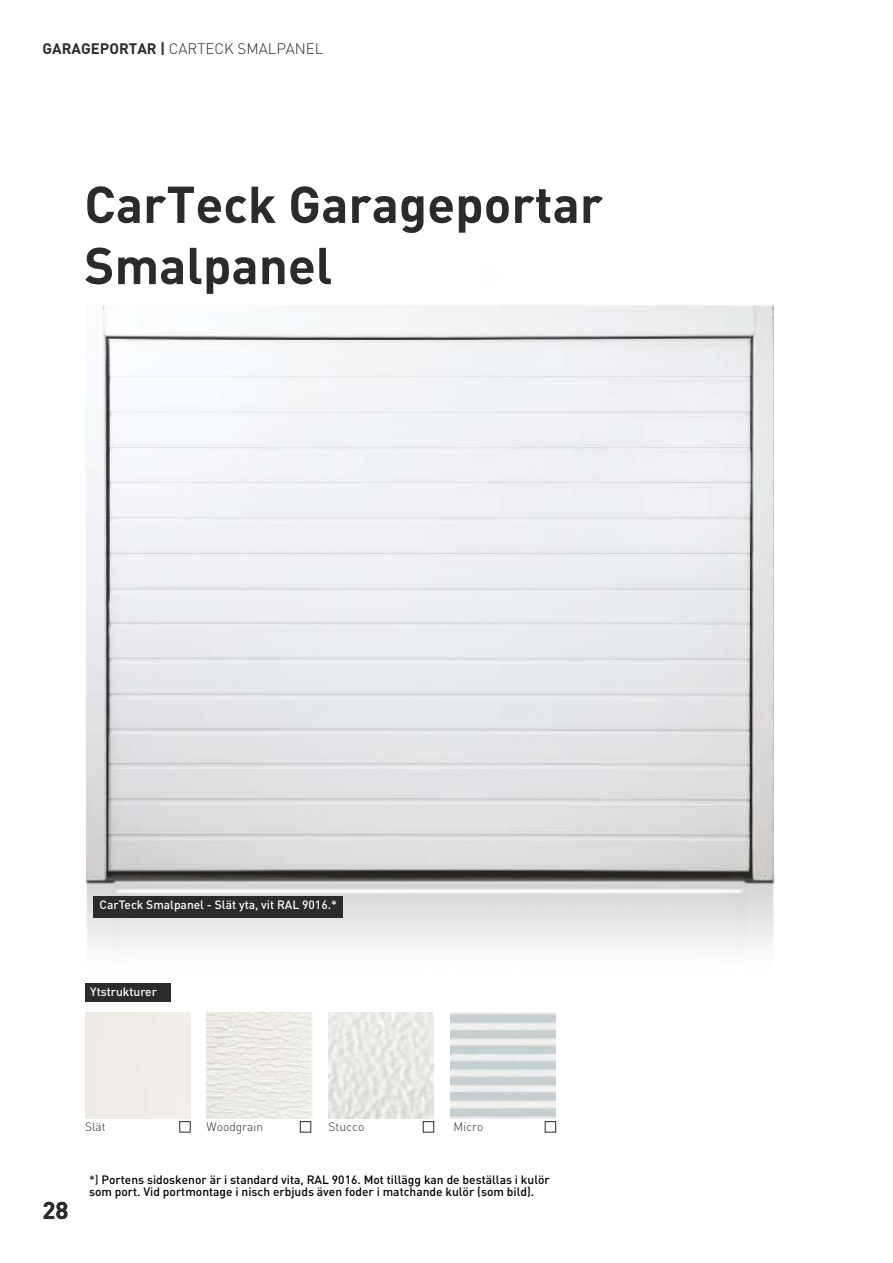
<style>
.page{position:relative;width:893px;height:1263px;background:#fff}
.page>*{position:absolute;margin:0;border:0;box-sizing:border-box;transform-origin:0 0}
.t1{font:700 51px/61.2px "DIN";color:#2c2b2a}
.t2{font:700 24px "DIN";color:#2c2b2a}
.t3{font:300 15px "DIN";color:#2c2b2a}
.t4{font:500 12px/12px "DIN";color:#000}
.t5{font:500 12px "DIN";color:#fefefe}
.t6{font:300 12px "DIN";color:#2c2b2a}
.s1{font-weight:700}
.s2{color:#17232b}
</style>
<div class="page">
<img style="left:85px;top:305px;width:690px;height:774px">
<div style="left:94px;top:896px;width:249px;height:21px;background:#2c2b2a"></div>
<div style="left:85px;top:983px;width:86px;height:19px;background:#2c2b2a"></div>
<div style="left:85px;top:1013px;width:106px;height:105px;background:#efece7"></div>
<img style="left:206px;top:1013px;width:106px;height:105px">
<img style="left:328px;top:1013px;width:106px;height:105px">
<img style="left:450px;top:1013px;width:106px;height:105px">
<div style="left:179px;top:1121px;width:11px;height:11px;border:1px solid #2c2b2a"></div>
<div style="left:423px;top:1121px;width:11px;height:11px;border:1px solid #2c2b2a"></div>
<div style="left:545px;top:1121px;width:11px;height:11px;border:1px solid #2c2b2a"></div>
<div style="left:300px;top:1121px;width:11px;height:11px;border:1px solid #2c2b2a"></div>
<p class="t3" style="left:43px;top:41px;width:282px"><span class="s1">GARAGEPORTAR |</span> CARTECK SMALPANEL</p>
<h1 class="t1" style="left:84px;top:175px;width:520px">CarTeck Garageportar<br>Smalpanel</h1>
<p class="t5" style="left:100px;top:899px;width:239px">CarTeck Smalpanel - Slät yta, vit RAL 9016.*</p>
<p class="t5" style="left:90px;top:986px;width:68px">Ytstrukturer</p>
<p class="t6" style="left:85px;top:1121px;width:22px">Slät</p>
<p class="t6" style="left:207px;top:1121px;width:58px">Woodgrain</p>
<p class="t6" style="left:328px;top:1121px;width:37px">Stucco</p>
<p class="t6" style="left:453px;top:1121px;width:31px">Micro</p>
<h2 class="t2" style="left:43px;top:1199px;width:28px">28</h2>
<p class="t4" style="left:89px;top:1174px;width:462px"><span class="s2">*)</span> Portens sidoskenor är i standard vita, RAL 9016. Mot tillägg kan de beställas i kulör som port. Vid portmontage i nisch erbjuds även foder i matchande kulör (som bild).</p>
</div>
